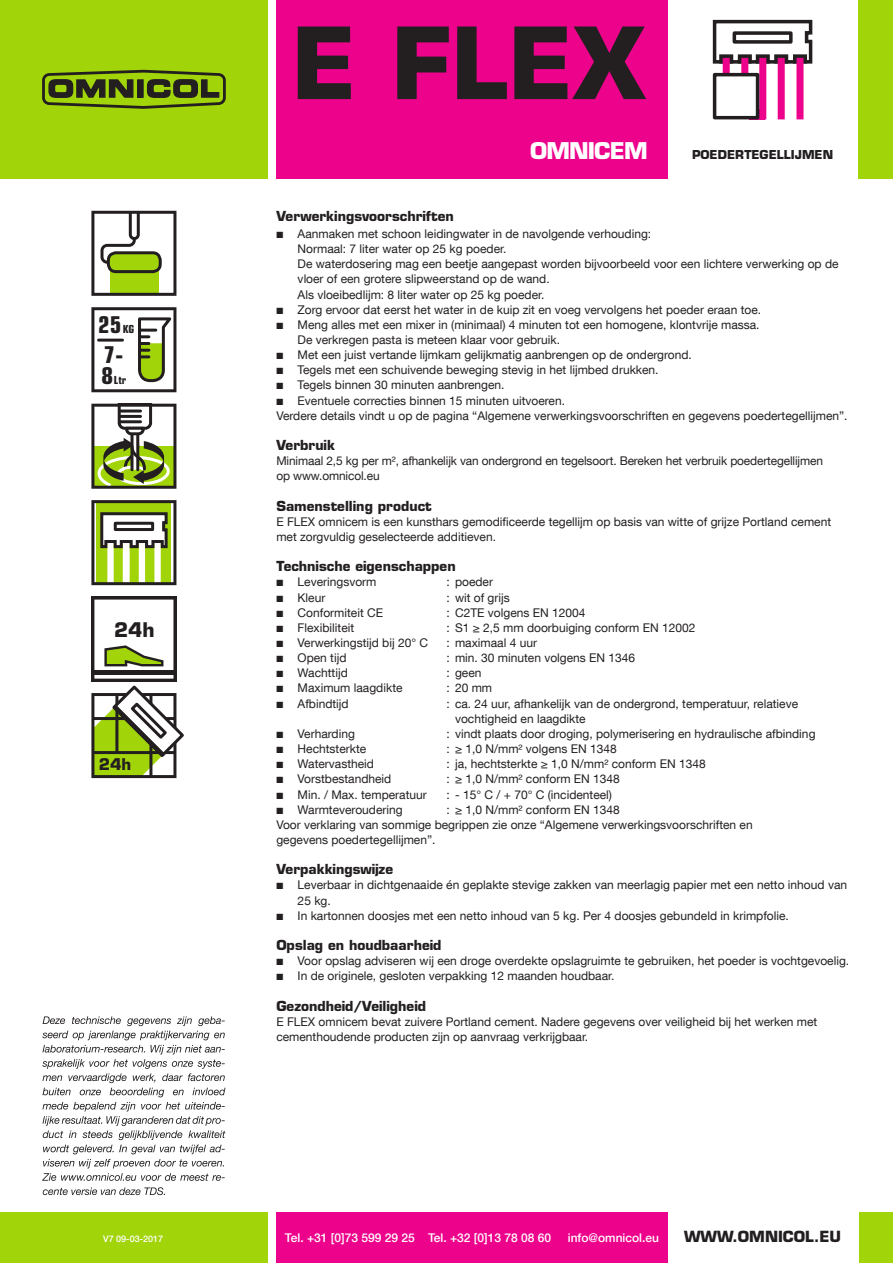
<style>
.page{position:relative;width:893px;height:1263px;background:#fff}
.page>*{position:absolute;margin:0;border:0;box-sizing:border-box;transform-origin:0 0}
.t1{font:700 96.75px "Eurostile LT Std";color:#231f20}
.t2{font:700 condensed 23.25px/29.2px "Eurostile";color:#231f20}
.t3{font:700 22.5px "Eurostile LT Std";letter-spacing:-.04em;color:#fff}
.t4{font:700 19.65px "Eurostile LT Std";color:#231f20}
.t5{font:700 15.75px "Eurostile";color:#231f20}
.t6{font:700 15px "Eurostile LT Std";color:#231f20}
.BULLET_OPSOMMING{font:700 13.5px "Eurostile LT Std";color:#231f20}
.BULLET_OPSOMMING-2{font:12px/15.1px "Helvetica Neue LT Com";color:#231f20}
.t7{font:500 12px "Helvetica Neue LT Com";color:#fff}
.t8{font:700 12px "Eurostile LT Std";color:#231f20}
.t9{font:700 condensed 11.1px "Eurostile";color:#231f20}
.t10{font:500 9px "Helvetica Neue LT Com";color:#fff}
.s1{font-size:11.1px}
.s2{font-size:23.25px}
</style>
<div class="page">
<div style="left:276px;top:1212px;width:392px;height:51px;background:#ed028c"></div>
<div style="left:0;top:1212px;width:268px;height:51px;background:#a2d40a"></div>
<div style="left:859px;top:1212px;width:34px;height:51px;background:#a2d40a"></div>
<div style="left:858px;top:0;width:35px;height:179px;background:#a2d40a"></div>
<div style="left:0;top:0;width:268px;height:179px;background:#a2d40a"></div>
<div style="left:42px;top:73px;width:184px;height:32px;border:3px solid #231f20;border-radius:6px"></div>
<svg style="left:48px;top:79px;width:86px;height:19px"></svg>
<div style="left:138px;top:80px;width:5px;height:17px;background:#231f20"></div>
<div style="left:137px;top:79px;width:7px;height:19px;border:1px solid #231f20"></div>
<svg style="left:147px;top:79px;width:73px;height:19px"></svg>
<div style="left:276px;top:0;width:392px;height:179px;background:#ed028c"></div>
<svg style="left:713px;top:20px;width:99px;height:45px"></svg>
<div style="left:733px;top:31px;width:60px;height:13px;border:4px solid #231f20"></div>
<div style="left:723px;top:58px;width:7px;height:60px;background:#ed028c"></div>
<div style="left:741px;top:58px;width:7px;height:60px;background:#ed028c"></div>
<div style="left:759px;top:58px;width:7px;height:61px;background:#ed028c"></div>
<div style="left:778px;top:58px;width:7px;height:61px;background:#ed028c"></div>
<div style="left:796px;top:58px;width:7px;height:61px;background:#ed028c"></div>
<div style="left:715px;top:75px;width:43px;height:43px;background:#fff"></div>
<div style="left:713px;top:73px;width:46px;height:46px;border:4px solid #231f20"></div>
<svg style="left:43px;top:1187px;width:122px;height:8px"></svg>
<svg style="left:42px;top:1016px;width:184px;height:165px"></svg>
<svg style="left:91px;top:500px;width:85px;height:85px"></svg>
<svg style="left:91px;top:404px;width:85px;height:85px"></svg>
<svg style="left:91px;top:211px;width:85px;height:85px"></svg>
<svg style="left:91px;top:307px;width:85px;height:85px"></svg>
<svg style="left:91px;top:597px;width:93px;height:181px"></svg>
<p class="t1" style="left:292px;top:4px;width:355px">E FLEX</p>
<p class="t2" style="left:98px;top:310px;width:38px">25 <span class="s1">KG<br></span>7-</p>
<p class="t9" style="left:101px;top:373px;width:26px"><span class="s2">8</span>Ltr</p>
<p class="t4" style="left:114px;top:618px;width:42px">24h</p>
<p class="t5" style="left:99px;top:754px;width:34px">24h</p>
<h3 class="t3" style="left:530px;top:136px;width:119px">OMNICEM</h3>
<p class="t8" style="left:692px;top:147px;width:143px">POEDERTEGELLIJMEN</p>
<p class="BULLET_OPSOMMING" style="left:276px;top:208px;width:179px">Verwerkingsvoorschriften</p>
<p class="BULLET_OPSOMMING-2" style="left:276px;top:226px;width:376px">■ Aanmaken met schoon leidingwater in de navolgende verhouding:</p>
<p class="BULLET_OPSOMMING-2" style="left:298px;top:241px;width:210px">Normaal: 7 liter water op 25 kg poeder.</p>
<p class="BULLET_OPSOMMING-2" style="left:298px;top:256px;width:542px">De waterdosering mag een beetje aangepast worden bijvoorbeeld voor een lichtere verwerking op de vloer of een grotere slipweerstand op de wand.</p>
<p class="BULLET_OPSOMMING-2" style="left:298px;top:286px;width:248px">Als vloeibedlijm: 8 liter water op 25 kg poeder.</p>
<p class="BULLET_OPSOMMING-2" style="left:276px;top:301px;width:486px">■ Zorg ervoor dat eerst het water in de kuip zit en voeg vervolgens het poeder eraan toe.</p>
<p class="BULLET_OPSOMMING-2" style="left:276px;top:317px;width:485px">■ Meng alles met een mixer in (minimaal) 4 minuten tot een homogene, klontvrije massa.</p>
<p class="BULLET_OPSOMMING-2" style="left:298px;top:332px;width:264px">De verkregen pasta is meteen klaar voor gebruik.</p>
<p class="BULLET_OPSOMMING-2" style="left:276px;top:347px;width:417px">■ Met een juist vertande lijmkam gelijkmatig aanbrengen op de ondergrond.</p>
<p class="BULLET_OPSOMMING-2" style="left:276px;top:362px;width:384px">■ Tegels met een schuivende beweging stevig in het lijmbed drukken.</p>
<p class="BULLET_OPSOMMING-2" style="left:276px;top:377px;width:230px">■ Tegels binnen 30 minuten aanbrengen.</p>
<p class="BULLET_OPSOMMING-2" style="left:276px;top:392px;width:290px">■ Eventuele correcties binnen 15 minuten uitvoeren.</p>
<p class="BULLET_OPSOMMING-2" style="left:276px;top:408px;width:573px">Verdere details vindt u op de pagina “Algemene verwerkingsvoorschriften en gegevens poedertegellijmen”.</p>
<p class="BULLET_OPSOMMING" style="left:276px;top:437px;width:60px">Verbruik</p>
<p class="BULLET_OPSOMMING-2" style="left:276px;top:453px;width:548px">Minimaal 2,5 kg per m², afhankelijk van ondergrond en tegelsoort. Bereken het verbruik poedertegellijmen</p>
<p class="BULLET_OPSOMMING-2" style="left:276px;top:468px;width:105px">op www.omnicol.eu</p>
<p class="BULLET_OPSOMMING" style="left:276px;top:497px;width:157px">Samenstelling product</p>
<p class="BULLET_OPSOMMING-2" style="left:276px;top:514px;width:556px">E FLEX omnicem is een kunsthars gemodificeerde tegellijm op basis van witte of grijze Portland cement</p>
<p class="BULLET_OPSOMMING-2" style="left:276px;top:529px;width:221px">met zorgvuldig geselecteerde additieven.</p>
<p class="BULLET_OPSOMMING" style="left:276px;top:558px;width:181px">Technische eigenschappen</p>
<p class="BULLET_OPSOMMING-2" style="left:276px;top:574px;width:102px">■ Leveringsvorm</p>
<p class="BULLET_OPSOMMING-2" style="left:446px;top:574px;width:48px">: poeder</p>
<p class="BULLET_OPSOMMING-2" style="left:276px;top:589px;width:50px">■ Kleur</p>
<p class="BULLET_OPSOMMING-2" style="left:446px;top:589px;width:65px">: wit of grijs</p>
<p class="BULLET_OPSOMMING-2" style="left:276px;top:604px;width:108px">■ Conformiteit CE</p>
<p class="BULLET_OPSOMMING-2" style="left:446px;top:604px;width:140px">: C2TE volgens EN 12004</p>
<p class="BULLET_OPSOMMING-2" style="left:276px;top:620px;width:79px">■ Flexibiliteit</p>
<p class="BULLET_OPSOMMING-2" style="left:446px;top:620px;width:251px">: S1 ≥ 2,5 mm doorbuiging conform EN 12002</p>
<p class="BULLET_OPSOMMING-2" style="left:276px;top:635px;width:153px">■ Verwerkingstijd bij 20° C</p>
<p class="BULLET_OPSOMMING-2" style="left:446px;top:635px;width:92px">: maximaal 4 uur</p>
<p class="BULLET_OPSOMMING-2" style="left:276px;top:650px;width:72px">■ Open tijd</p>
<p class="BULLET_OPSOMMING-2" style="left:446px;top:650px;width:190px">: min. 30 minuten volgens EN 1346</p>
<p class="BULLET_OPSOMMING-2" style="left:276px;top:665px;width:73px">■ Wachttijd</p>
<p class="BULLET_OPSOMMING-2" style="left:446px;top:665px;width:36px">: geen</p>
<p class="BULLET_OPSOMMING-2" style="left:276px;top:680px;width:128px">■ Maximum laagdikte</p>
<p class="BULLET_OPSOMMING-2" style="left:446px;top:680px;width:47px">: 20 mm</p>
<p class="BULLET_OPSOMMING-2" style="left:276px;top:695px;width:74px">■ Afbindtijd</p>
<p class="BULLET_OPSOMMING-2" style="left:455px;top:695px;width:345px;text-indent:-9px">: ca. 24 uur, afhankelijk van de ondergrond, temperatuur, relatieve vochtigheid en laagdikte</p>
<p class="BULLET_OPSOMMING-2" style="left:276px;top:726px;width:80px">■ Verharding</p>
<p class="BULLET_OPSOMMING-2" style="left:446px;top:726px;width:371px">: vindt plaats door droging, polymerisering en hydraulische afbinding</p>
<p class="BULLET_OPSOMMING-2" style="left:276px;top:741px;width:91px">■ Hechtsterkte</p>
<p class="BULLET_OPSOMMING-2" style="left:446px;top:741px;width:172px">: ≥ 1,0 N/mm² volgens EN 1348</p>
<p class="BULLET_OPSOMMING-2" style="left:276px;top:756px;width:99px">■ Watervastheid</p>
<p class="BULLET_OPSOMMING-2" style="left:446px;top:756px;width:261px">: ja, hechtsterkte ≥ 1,0 N/mm² conform EN 1348</p>
<p class="BULLET_OPSOMMING-2" style="left:276px;top:771px;width:117px">■ Vorstbestandheid</p>
<p class="BULLET_OPSOMMING-2" style="left:446px;top:771px;width:175px">: ≥ 1,0 N/mm² conform EN 1348</p>
<p class="BULLET_OPSOMMING-2" style="left:276px;top:786px;width:152px">■ Min. / Max. temperatuur</p>
<p class="BULLET_OPSOMMING-2" style="left:446px;top:786px;width:167px">: - 15° C / + 70° C (incidenteel)</p>
<p class="BULLET_OPSOMMING-2" style="left:276px;top:801px;width:128px">■ Warmteveroudering</p>
<p class="BULLET_OPSOMMING-2" style="left:446px;top:801px;width:175px">: ≥ 1,0 N/mm² conform EN 1348</p>
<p class="BULLET_OPSOMMING-2" style="left:276px;top:817px;width:478px">Voor verklaring van sommige begrippen zie onze “Algemene verwerkingsvoorschriften en</p>
<p class="BULLET_OPSOMMING-2" style="left:276px;top:832px;width:161px">gegevens poedertegellijmen”.</p>
<p class="BULLET_OPSOMMING" style="left:276px;top:861px;width:118px">Verpakkingswijze</p>
<p class="BULLET_OPSOMMING-2" style="left:298px;top:877px;width:551px;text-indent:-21px">■ Leverbaar in dichtgenaaide én geplakte stevige zakken van meerlagig papier met een netto inhoud van<br>25 kg.</p>
<p class="BULLET_OPSOMMING-2" style="left:276px;top:907px;width:514px">■ In kartonnen doosjes met een netto inhoud van 5 kg. Per 4 doosjes gebundeld in krimpfolie.</p>
<p class="BULLET_OPSOMMING" style="left:276px;top:937px;width:167px">Opslag en houdbaarheid</p>
<p class="BULLET_OPSOMMING-2" style="left:276px;top:953px;width:574px">■ Voor opslag adviseren wij een droge overdekte opslagruimte te gebruiken, het poeder is vochtgevoelig.</p>
<p class="BULLET_OPSOMMING-2" style="left:276px;top:968px;width:339px">■ In de originele, gesloten verpakking 12 maanden houdbaar.</p>
<p class="BULLET_OPSOMMING" style="left:276px;top:997px;width:151px">Gezondheid/Veiligheid</p>
<p class="BULLET_OPSOMMING-2" style="left:276px;top:1014px;width:542px">E FLEX omnicem bevat zuivere Portland cement. Nadere gegevens over veiligheid bij het werken met</p>
<p class="BULLET_OPSOMMING-2" style="left:276px;top:1029px;width:313px">cementhoudende producten zijn op aanvraag verkrijgbaar.</p>
<p class="t10" style="left:103px;top:1233px;width:62px">V7 09-03-2017</p>
<p class="t7" style="left:285px;top:1230px;width:268px">Tel. +31 [0]73 599 29 25 Tel. +32 [0]13 78 08 60</p>
<p class="t7" style="left:568px;top:1230px;width:93px">info@omnicol.eu</p>
<p class="t6" style="left:684px;top:1227px;width:159px">WWW.OMNICOL.EU</p>
</div>
